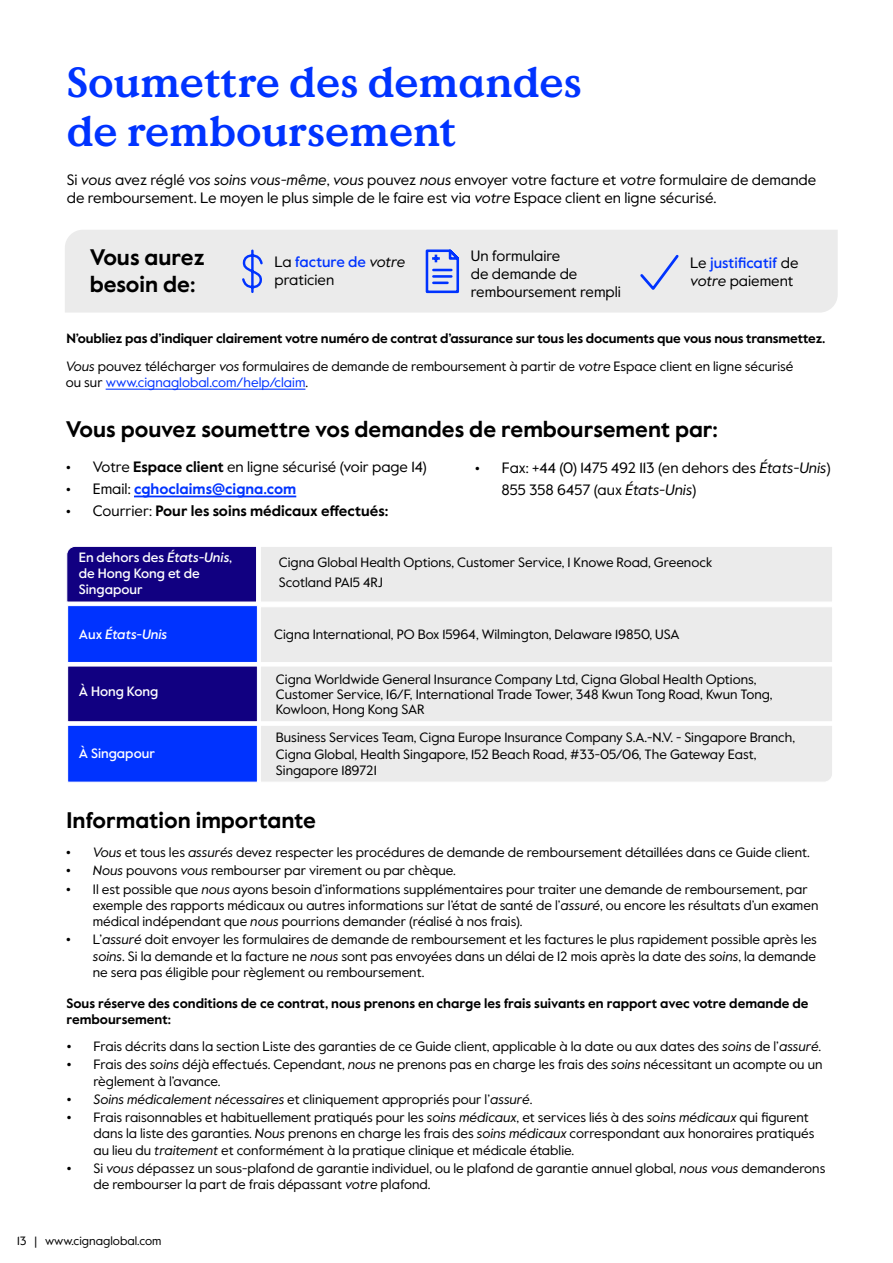
<style>
.page{position:relative;width:893px;height:1263px;background:#fff}
.page>*{position:absolute;margin:0;border:0;box-sizing:border-box;transform-origin:0 0}
.t1{font:700 42px/49.5px "Value Serif Pro";color:#03f}
.t2{font:700 22.5px/27px "Value Sans Pro";color:#000}
.t3{font:15px/18px "Value Sans Pro";color:#000}
.t4{font:700 15px "Value Sans Pro";color:#000}
.t5{font:700 15px "Value Sans Pro";color:#03f}
.t6{font:13.5px/16.2px "Value Sans Pro";color:#000}
.t7{font:700 13.5px/16.2px "Value Sans Pro";letter-spacing:-.01em;color:#000}
.t8{font:italic 13.5px "Value Sans Pro";color:#000}
.t9{font:500 13.5px/16.2px "Value Sans Pro";color:#fff}
.t10{font:italic 500 13.5px "Value Sans Pro";color:#fff}
.t11{font:12px "Value Sans Pro";color:#000}
.s1{font-style:italic}
.s2{font-weight:500;color:#03f}
.s3{color:#03f}
.s4{font-weight:700}
.s5{color:#000}
.s6{font-weight:400;color:#000}
.s7{font-weight:400}
.s8{font-style:normal}
.s9{font-weight:700;font-size:15px}
.s10{font-weight:700;font-style:normal;font-size:15px}
</style>
<div class="page">
<div style="left:260px;top:666px;width:573px;height:56px;background:#ebebeb;border:1px solid #fff"></div>
<div style="left:260px;top:606px;width:573px;height:57px;background:#ebebeb;border:1px solid #fff"></div>
<div style="left:260px;top:546px;width:573px;height:56px;background:#ebebeb;border:1px solid #fff"></div>
<div style="left:261px;top:726px;width:571px;height:56px;background:#ebebeb"></div>
<div style="left:66px;top:546px;width:190px;height:56px;background:#110081"></div>
<div style="left:67px;top:725px;width:191px;height:57px;background:#03f;border:1px solid #fff"></div>
<hr style="left:106px;top:389px;width:199px;height:1px;background:#03f">
<div style="left:65px;top:230px;width:773px;height:83px;background:#ebebeb"></div>
<hr style="left:134px;top:496px;width:162px;height:1px;background:#03f">
<svg style="left:240px;top:248px;width:24px;height:46px"></svg>
<svg style="left:424px;top:245px;width:40px;height:49px;background:#a7b5f0"></svg>
<svg style="left:638px;top:252px;width:43px;height:41px;background:#d5d9ec"></svg>
<div style="left:67px;top:605px;width:191px;height:58px;background:#03f;border:1px solid #fff"></div>
<div style="left:67px;top:666px;width:191px;height:56px;background:#110081;border:1px solid #fff"></div>
<h1 class="t1" style="left:67px;top:59px;width:517px">Soumettre des demandes de remboursement</h1>
<p class="t3" style="left:67px;top:171px;width:751px">Si <span class="s1">vous</span> avez réglé <span class="s1">vos soins vous-même</span>, <span class="s1">vous</span> pouvez <span class="s1">nous</span> envoyer votre facture et <span class="s1">votre</span> formulaire de demande de remboursement. Le moyen le plus simple de le faire est via <span class="s1">votre</span> Espace client en ligne sécurisé.</p>
<h2 class="t2" style="left:90px;top:245px;width:116px">Vous aurez besoin de:</h2>
<p class="t3" style="left:274px;top:253px;width:133px">La <span class="s2">facture de</span> <span class="s1">votre </span>praticien</p>
<p class="t3" style="left:471px;top:247px;width:152px">Un formulaire<br>de demande de remboursement rempli</p>
<p class="t3" style="left:690px;top:254px;width:110px">Le <span class="s2">justificatif</span> de <span class="s1">votre</span> paiement</p>
<p class="t7" style="left:66px;top:330px;width:760px">N’oubliez pas d’indiquer clairement votre numéro de contrat d’assurance sur tous les documents que vous nous transmettez.</p>
<p class="t6" style="left:66px;top:358px;width:729px"><span class="s1">Vous</span> pouvez télécharger <span class="s1">vos</span> formulaires de demande de remboursement à partir de <span class="s1">votre</span> Espace client en ligne sécurisé ou sur <span class="s3">www.cignaglobal.com/help/claim</span>.</p>
<h2 class="t2" style="left:66px;top:416px;width:654px">Vous pouvez soumettre vos demandes de remboursement par:</h2>
<p class="t3" style="left:66px;top:458px;width:362px"><span class="s4">•</span> Votre <span class="s4">Espace client</span> en ligne sécurisé (voir page 14)</p>
<p class="t5" style="left:66px;top:480px;width:232px"><span class="s5">•</span> <span class="s6">Email:</span> cghoclaims@cigna.com</p>
<p class="t4" style="left:66px;top:502px;width:324px">• <span class="s7">Courrier:</span> Pour les soins médicaux effectués:</p>
<p class="t3" style="left:501px;top:457px;width:331px;line-height:22.2px;text-indent:-26px"><span class="s4">•</span> Fax: +44 (0) 1475 492 113 (en dehors des <span class="s1">États-Unis</span>)<br>855 358 6457 (aux <span class="s1">États-Unis</span>)</p>
<p class="t9" style="left:79px;top:549px;width:155px">En dehors des <span class="s1">États-Unis</span>, de Hong Kong et de<br>Singapour</p>
<p class="t10" style="left:79px;top:626px;width:90px"><span class="s8">Aux</span> États-Unis</p>
<p class="t9" style="left:79px;top:684px;width:81px">À Hong Kong</p>
<p class="t9" style="left:79px;top:746px;width:78px">À Singapour</p>
<p class="t6" style="left:279px;top:553px;width:435px;line-height:19.2px">Cigna Global Health Options, Customer Service, 1 Knowe Road, Greenock<br>Scotland PA15 4RJ</p>
<p class="t6" style="left:274px;top:626px;width:407px">Cigna International, PO Box 15964, Wilmington, Delaware 19850, USA</p>
<p class="t6" style="left:276px;top:672px;width:498px;line-height:15px">Cigna Worldwide General Insurance Company Ltd, Cigna Global Health Options,<br>Customer Service, 16/F, International Trade Tower, 348 Kwun Tong Road, Kwun Tong,<br>Kowloon, Hong Kong SAR</p>
<p class="t6" style="left:276px;top:730px;width:521px">Business Services Team, Cigna Europe Insurance Company S.A.-N.V. - Singapore Branch,<br>Cigna Global, Health Singapore, 152 Beach Road, #33-05/06, The Gateway East,<br>Singapore 189721</p>
<h2 class="t2" style="left:66px;top:808px;width:251px">Information importante</h2>
<p class="t6" style="left:66px;top:844px;width:745px"><span class="s9">•</span> <span class="s1">Vous</span> et tous les <span class="s1">assurés</span> devez respecter les procédures de demande de remboursement détaillées dans ce Guide client.</p>
<p class="t6" style="left:66px;top:863px;width:391px"><span class="s9">•</span> <span class="s1">Nous</span> pouvons <span class="s1">vous</span> rembourser par virement ou par chèque.</p>
<p class="t6" style="left:93px;top:881px;width:727px;text-indent:-27px"><span class="s9">•</span> Il est possible que <span class="s1">nous</span> ayons besoin d’informations supplémentaires pour traiter une demande de remboursement, par exemple des rapports médicaux ou autres informations sur l’état de santé de l’<span class="s1">assuré</span>, ou encore les résultats d’un examen médical indépendant que <span class="s1">nous</span> pourrions demander (réalisé à nos frais).</p>
<p class="t6" style="left:93px;top:932px;width:726px;text-align:justify;text-indent:-27px"><span class="s9">•</span> L’<span class="s1">assuré</span> doit envoyer les formulaires de demande de remboursement et les factures le plus rapidement possible après les <span class="s1">soins</span>. Si la demande et la facture ne <span class="s1">nous</span> sont pas envoyées dans un délai de 12 mois après la date des <span class="s1">soins</span>, la demande ne sera pas éligible pour règlement ou remboursement.</p>
<p class="t7" style="left:66px;top:996px;width:744px">Sous réserve des conditions de ce contrat, nous prenons en charge les frais suivants en rapport avec votre demande de remboursement:</p>
<p class="t6" style="left:66px;top:1038px;width:756px"><span class="s9">•</span> Frais décrits dans la section Liste des garanties de ce Guide client, applicable à la date ou aux dates des <span class="s1">soins</span> de l’<span class="s1">assuré</span>.</p>
<p class="t6" style="left:93px;top:1057px;width:730px;text-indent:-27px"><span class="s9">•</span> Frais des <span class="s1">soins</span> déjà effectués. Cependant, <span class="s1">nous</span> ne prenons pas en charge les frais des <span class="s1">soins</span> nécessitant un acompte ou un règlement à l’avance.</p>
<p class="t8" style="left:66px;top:1091px;width:468px"><span class="s10">•</span> Soins médicalement nécessaires <span class="s8">et cliniquement appropriés pour l’</span>assuré<span class="s8">.</span></p>
<p class="t6" style="left:93px;top:1110px;width:723px;text-indent:-27px"><span class="s9">•</span> Frais raisonnables et habituellement pratiqués pour les <span class="s1">soins médicaux</span>, et services liés à des <span class="s1">soins médicaux</span> qui figurent dans la liste des garanties. <span class="s1">Nous</span> prenons en charge les frais des <span class="s1">soins médicaux</span> correspondant aux honoraires pratiqués au lieu du <span class="s1">traitement</span> et conformément à la pratique clinique et médicale établie.</p>
<p class="t6" style="left:93px;top:1160px;width:733px;text-indent:-27px"><span class="s9">•</span> Si <span class="s1">vous</span> dépassez un sous-plafond de garantie individuel, ou le plafond de garantie annuel global, <span class="s1">nous vous</span> demanderons de rembourser la part de frais dépassant <span class="s1">votre</span> plafond.</p>
<p class="t11" style="left:17px;top:1233px;width:146px">13 | www.cignaglobal.com</p>
</div>
